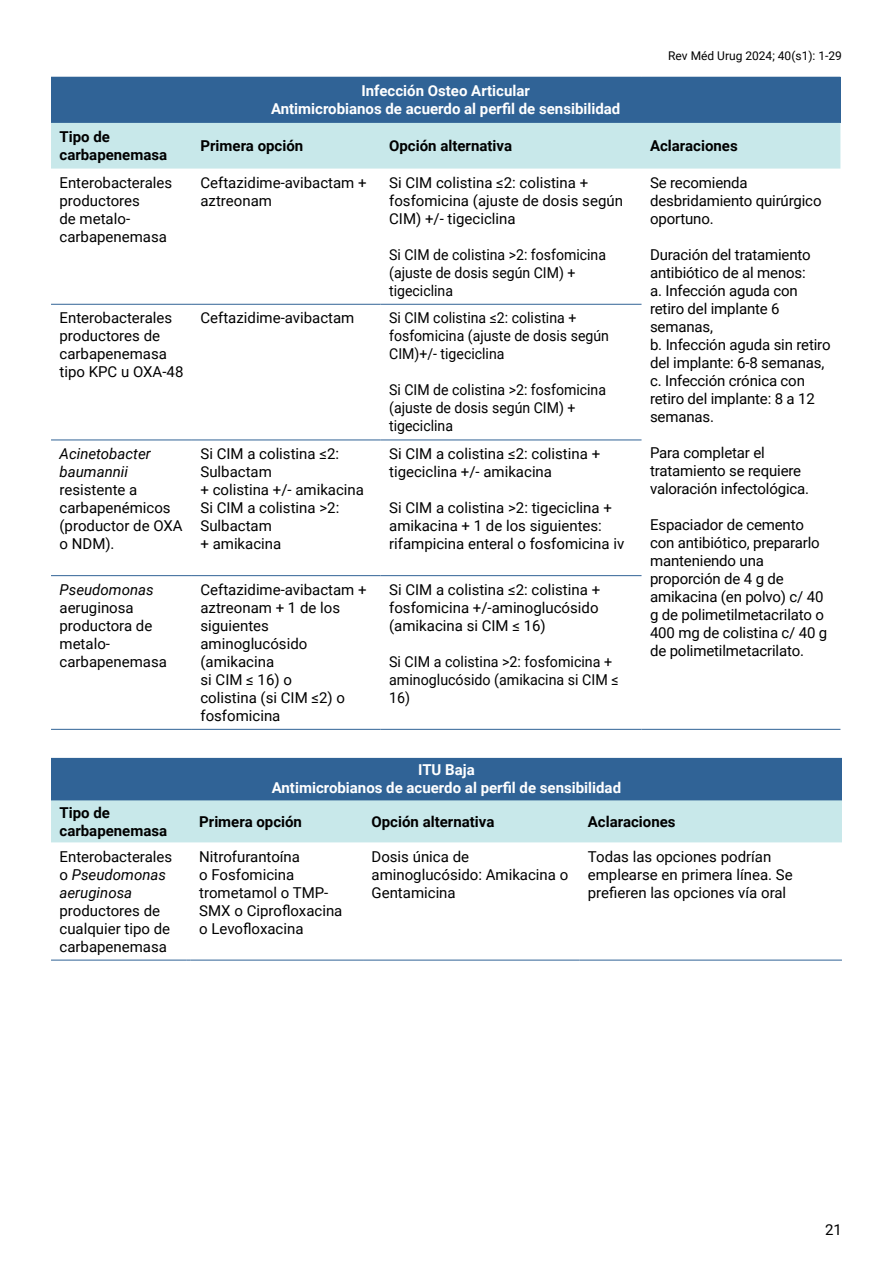
<style>
.page{position:relative;width:893px;height:1263px;background:#fff}
.page>*{position:absolute;margin:0;border:0;box-sizing:border-box;transform-origin:0 0}
.t1{font:15px/18px "Roboto";color:#000}
.t2{font:15px/18px "Roboto";color:#000;scale:.94 1}
.t3{font:700 15px/18px "Roboto";color:#fff;text-align:center}
.t4{font:700 15px/18px "Roboto";color:#000}
.t5{font:italic 15px/18px "Roboto";color:#000}
.t6{font:15px/18px "Roboto";color:#000;scale:.95 1}
.t7{font:12px "Roboto";color:#000}
.s1{font-style:normal}
</style>
<div class="page">
<div style="left:51px;top:77px;width:789px;height:46px;background:#306396"></div>
<div style="left:51px;top:123px;width:789px;height:46px;background:#c8e8ea"></div>
<hr style="left:641px;top:729px;width:199px;height:1px;background:#306396">
<hr style="left:51px;top:304px;width:141px;height:1px;background:#306396">
<hr style="left:192px;top:304px;width:189px;height:1px;background:#306396">
<hr style="left:381px;top:304px;width:260px;height:1px;background:#306396">
<hr style="left:51px;top:440px;width:141px;height:1px;background:#306396">
<hr style="left:192px;top:440px;width:189px;height:1px;background:#306396">
<hr style="left:381px;top:440px;width:260px;height:1px;background:#306396">
<hr style="left:51px;top:575px;width:141px;height:1px;background:#306396">
<hr style="left:192px;top:575px;width:189px;height:1px;background:#306396">
<hr style="left:381px;top:575px;width:260px;height:1px;background:#306396">
<hr style="left:51px;top:729px;width:141px;height:1px;background:#306396">
<hr style="left:192px;top:729px;width:189px;height:1px;background:#306396">
<hr style="left:381px;top:729px;width:260px;height:1px;background:#306396">
<div style="left:51px;top:758px;width:791px;height:42px;background:#306396"></div>
<div style="left:51px;top:800px;width:791px;height:42px;background:#c8e8ea"></div>
<hr style="left:51px;top:960px;width:135px;height:1px;background:#306396">
<hr style="left:191px;top:960px;width:172px;height:1px;background:#306396">
<hr style="left:363px;top:960px;width:216px;height:1px;background:#306396">
<hr style="left:579px;top:960px;width:263px;height:1px;background:#306396">
<p class="t3" style="left:271px;top:81px;width:351px">Infección Osteo Articular<br>Antimicrobianos de acuerdo al perfil de sensibilidad</p>
<p class="t7" style="left:668px;top:47px;width:175px">Rev Méd Urug 2024; 40(s1): 1-29</p>
<p class="t4" style="left:60px;top:127px;width:109px">Tipo de carbapenemasa</p>
<p class="t4" style="left:200px;top:136px;width:104px">Primera opción</p>
<p class="t4" style="left:389px;top:136px;width:124px">Opción alternativa</p>
<p class="t4" style="left:650px;top:136px;width:89px">Aclaraciones</p>
<p class="t1" style="left:60px;top:173px;width:114px">Enterobacterales productores<br>de metalo&shy;carbapenemasa</p>
<p class="t1" style="left:200px;top:173px;width:168px">Ceftazidime-avibactam + aztreonam</p>
<p class="t1" style="left:389px;top:173px;width:235px">Si CIM colistina ≤2: colistina + fosfomicina (ajuste de dosis según<br>CIM) +/- tigeciclina</p>
<p class="t2" style="left:389px;top:245px;width:232px">Si CIM de colistina &gt;2: fosfomicina (ajuste de dosis según CIM) + tigeciclina</p>
<p class="t1" style="left:650px;top:173px;width:173px">Se recomienda desbridamiento quirúrgico oportuno.</p>
<p class="t1" style="left:650px;top:245px;width:182px">Duración del tratamiento antibiótico de al menos:<br>a. Infección aguda con retiro del implante 6 semanas,<br>b. Infección aguda sin retiro del implante: 6-8 semanas, c. Infección crónica con retiro del implante: 8 a 12 semanas.</p>
<p class="t1" style="left:650px;top:443px;width:161px">Para completar el tratamiento se requiere valoración infectológica.</p>
<p class="t1" style="left:650px;top:515px;width:179px">Espaciador de cemento con antibiótico, prepararlo manteniendo una proporción de 4 g de amikacina (en polvo) c/ 40 g de polimetilmetacrilato o<br>400 mg de colistina c/ 40 g de polimetilmetacrilato.</p>
<p class="t1" style="left:60px;top:309px;width:125px">Enterobacterales productores de carbapenemasa tipo KPC u OXA-48</p>
<p class="t1" style="left:200px;top:309px;width:155px">Ceftazidime-avibactam</p>
<p class="t2" style="left:389px;top:309px;width:235px">Si CIM colistina ≤2: colistina + fosfomicina (ajuste de dosis según<br>CIM)+/- tigeciclina</p>
<p class="t2" style="left:389px;top:381px;width:232px">Si CIM de colistina &gt;2: fosfomicina (ajuste de dosis según CIM) + tigeciclina</p>
<p class="t5" style="left:60px;top:444px;width:93px">Acinetobacter baumannii</p>
<p class="t1" style="left:60px;top:480px;width:125px">resistente a carbapenémicos (productor de OXA o NDM).</p>
<p class="t1" style="left:200px;top:444px;width:165px">Si CIM a colistina ≤2:<br>Sulbactam<br>+ colistina +/- amikacina<br>Si CIM a colistina &gt;2:<br>Sulbactam<br>+ amikacina</p>
<p class="t1" style="left:389px;top:444px;width:212px">Si CIM a colistina ≤2: colistina + tigeciclina +/- amikacina</p>
<p class="t1" style="left:389px;top:498px;width:237px">Si CIM a colistina &gt;2: tigeciclina + amikacina + 1 de los siguientes: rifampicina enteral o fosfomicina iv</p>
<p class="t1" style="left:200px;top:580px;width:168px">Ceftazidime-avibactam + aztreonam + 1 de los siguientes aminoglucósido (amikacina<br>si CIM ≤ 16) o<br>colistina (si CIM ≤2) o fosfomicina</p>
<p class="t1" style="left:389px;top:580px;width:212px;text-align:justify">Si CIM a colistina ≤2: colistina + fosfomicina +/-aminoglucósido (amikacina si CIM ≤ 16)</p>
<p class="t5" style="left:60px;top:580px;width:96px">Pseudomonas</p>
<p class="t1" style="left:60px;top:598px;width:109px">aeruginosa productora de metalo&shy;carbapenemasa</p>
<p class="t6" style="left:389px;top:652px;width:243px">Si CIM a colistina &gt;2: fosfomicina + aminoglucósido (amikacina si CIM ≤<br>16)</p>
<p class="t3" style="left:272px;top:760px;width:351px">ITU Baja<br>Antimicrobianos de acuerdo al perfil de sensibilidad</p>
<p class="t4" style="left:60px;top:803px;width:109px">Tipo de carbapenemasa</p>
<p class="t4" style="left:199px;top:812px;width:104px">Primera opción</p>
<p class="t4" style="left:371px;top:812px;width:124px">Opción alternativa</p>
<p class="t4" style="left:588px;top:812px;width:89px">Aclaraciones</p>
<p class="t5" style="left:60px;top:847px;width:114px"><span class="s1">Enterobacterales o</span> Pseudomonas aeruginosa</p>
<p class="t1" style="left:60px;top:901px;width:112px">productores de cualquier tipo de carbapenemasa</p>
<p class="t1" style="left:199px;top:847px;width:145px">Nitrofurantoína<br>o Fosfomicina trometamol o TMP-<br>SMX o Ciprofloxacina o Levofloxacina</p>
<p class="t1" style="left:371px;top:847px;width:198px">Dosis única de aminoglucósido: Amikacina o<br>Gentamicina</p>
<p class="t1" style="left:588px;top:847px;width:206px">Todas las opciones podrían emplearse en primera línea. Se prefieren las opciones vía oral</p>
<p class="t1" style="left:825px;top:1220px;width:18px">21</p>
</div>
